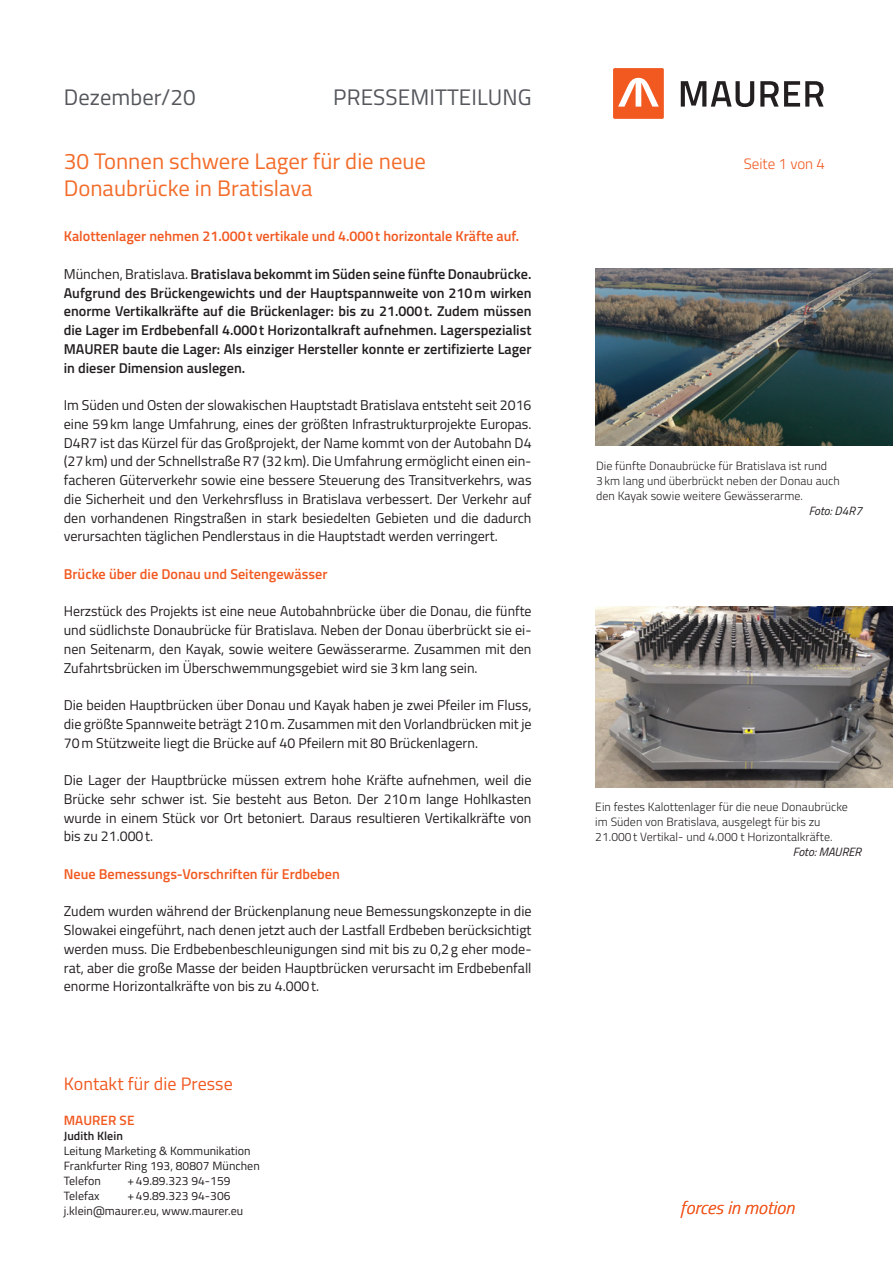
<style>
.page{position:relative;width:893px;height:1263px;background:#fff}
.page>*{position:absolute;margin:0;border:0;box-sizing:border-box;transform-origin:0 0}
.t1{font:22.5px/27px "Titillium";color:#f36c2a}
.t2{font:22.5px "Titillium";letter-spacing:.005em;color:#54575c}
.t3{font:18px "Titillium";letter-spacing:.005em;color:#f15921}
.t4{font:italic 300 18px "Titillium";letter-spacing:.005em;color:#f15921}
.t5{font:300 15px "Titillium";color:#f15921}
.t6{font:14.25px/18.8px "Titillium";color:#231f20;text-align:justify}
.t7{font:600 14.25px/18.8px "Titillium";color:#231f20;text-align:justify}
.t8{font:600 14.25px "Titillium";color:#f15921}
.t9{font:600 13.5px "Titillium";letter-spacing:.005em;color:#f15921}
.t10{font:300 12px/15px "Titillium";letter-spacing:.005em;color:#231f20}
.t11{font:12px/15px "Titillium";letter-spacing:.005em;color:#231f20}
.t12{font:italic 12px "Titillium";color:#231f20}
.t13{font:600 12px "Titillium";letter-spacing:.005em;color:#231f20}
.s1{font-weight:400}
</style>
<div class="page">
<div style="left:613px;top:68px;width:51px;height:51px;background:#f15921;border-radius:2px"></div>
<svg style="left:681px;top:81px;width:73px;height:26px"></svg>
<svg style="left:760px;top:81px;width:64px;height:26px"></svg>
<svg style="left:618px;top:78px;width:41px;height:29px"></svg>
<img style="left:596px;top:606px;width:297px;height:181px">
<img style="left:595px;top:268px;width:298px;height:177px">
<h1 class="t2" style="left:64px;top:81px;width:134px">Dezember/20</h1>
<h1 class="t2" style="left:333px;top:81px;width:200px">PRESSEMITTEILUNG</h1>
<h1 class="t1" style="left:64px;top:146px;width:364px">30 Tonnen schwere Lager für die neue<br>Donaubrücke in Bratislava</h1>
<p class="t8" style="left:64px;top:226px;width:457px">Kalottenlager nehmen 21.000t vertikale und 4.000t horizontale Kräfte auf.</p>
<p class="t7" style="left:64px;top:264px;width:469px"><span class="s1">München, Bratislava.</span> Bratislava bekommt im Süden seine fünfte Donaubrücke.<br>Aufgrund des Brückengewichts und der Hauptspannweite von 210m wirken enorme Vertikalkräfte auf die Brückenlager: bis zu 21.000t. Zudem müssen die Lager im Erdbebenfall 4.000t Horizontalkraft aufnehmen. Lagerspezialist MAURER baute die Lager: Als einziger Hersteller konnte er zertifizierte Lager in dieser Dimension auslegen.</p>
<p class="t6" style="left:64px;top:395px;width:469px">Im Süden und Osten der slowakischen Hauptstadt Bratislava entsteht seit 2016 eine 59km lange Umfahrung, eines der größten Infrastrukturprojekte Europas.<br>D4R7 ist das Kürzel für das Großprojekt, der Name kommt von der Autobahn D4 (27km) und der Schnellstraße R7 (32km). Die Umfahrung ermöglicht einen ein&shy;facheren Güterverkehr sowie eine bessere Steuerung des Transitverkehrs, was die Sicherheit und den Verkehrsfluss in Bratislava verbessert. Der Verkehr auf den vorhandenen Ringstraßen in stark besiedelten Gebieten und die dadurch verursachten täglichen Pendlerstaus in die Hauptstadt werden verringert.</p>
<p class="t8" style="left:64px;top:563px;width:265px">Brücke über die Donau und Seitengewässer</p>
<p class="t6" style="left:64px;top:601px;width:469px">Herzstück des Projekts ist eine neue Autobahnbrücke über die Donau, die fünfte und südlichste Donaubrücke für Bratislava. Neben der Donau überbrückt sie ei&shy;nen Seitenarm, den Kayak, sowie weitere Gewässerarme. Zusammen mit den Zufahrtsbrücken im Überschwemmungsgebiet wird sie 3km lang sein.</p>
<p class="t6" style="left:64px;top:695px;width:469px">Die beiden Hauptbrücken über Donau und Kayak haben je zwei Pfeiler im Fluss, die größte Spannweite beträgt 210m. Zusammen mit den Vorlandbrücken mit je 70m Stützweite liegt die Brücke auf 40 Pfeilern mit 80 Brückenlagern.</p>
<p class="t6" style="left:64px;top:770px;width:469px">Die Lager der Hauptbrücke müssen extrem hohe Kräfte aufnehmen, weil die Brücke sehr schwer ist. Sie besteht aus Beton. Der 210m lange Hohlkasten wurde in einem Stück vor Ort betoniert. Daraus resultieren Vertikalkräfte von bis zu 21.000t.</p>
<p class="t8" style="left:64px;top:863px;width:278px">Neue Bemessungs-Vorschriften für Erdbeben</p>
<p class="t6" style="left:64px;top:901px;width:469px">Zudem wurden während der Brückenplanung neue Bemessungskonzepte in die Slowakei eingeführt, nach denen jetzt auch der Lastfall Erdbeben berücksichtigt werden muss. Die Erdbebenbeschleunigungen sind mit bis zu 0,2g eher mode&shy;rat, aber die große Masse der beiden Hauptbrücken verursacht im Erdbebenfall enorme Horizontalkräfte von bis zu 4.000t.</p>
<p class="t3" style="left:64px;top:1070px;width:171px">Kontakt für die Presse</p>
<p class="t9" style="left:64px;top:1109px;width:72px">MAURER SE</p>
<p class="t13" style="left:64px;top:1126px;width:61px">Judith Klein</p>
<p class="t11" style="left:64px;top:1142px;width:198px">Leitung Marketing &amp; Kommunikation<br>Frankfurter Ring 193, 80807 München<br>Telefon</p>
<p class="t11" style="left:128px;top:1172px;width:104px">+49.89.323 94-159</p>
<p class="t11" style="left:64px;top:1187px;width:37px">Telefax</p>
<p class="t11" style="left:64px;top:1187px;width:181px;text-indent:64px">+49.89.323 94-306 j.klein@maurer.eu, www.maurer.eu</p>
<p class="t5" style="left:744px;top:152px;width:83px">Seite 1 von 4</p>
<p class="t10" style="left:596px;top:458px;width:245px">Die fünfte Donaubrücke für Bratislava ist rund<br>3km lang und überbrückt neben der Donau auch den Kayak sowie weitere Gewässerarme.</p>
<p class="t12" style="left:809px;top:502px;width:55px">Foto: D4R7</p>
<p class="t10" style="left:595px;top:799px;width:254px">Ein festes Kalottenlager für die neue Donaubrücke im Süden von Bratislava, ausgelegt für bis zu<br>21.000t Vertikal- und 4.000 t Horizontalkräfte.</p>
<p class="t12" style="left:793px;top:843px;width:70px">Foto: MAURER</p>
<p class="t4" style="left:680px;top:1194px;width:115px">forces in motion</p>
</div>
